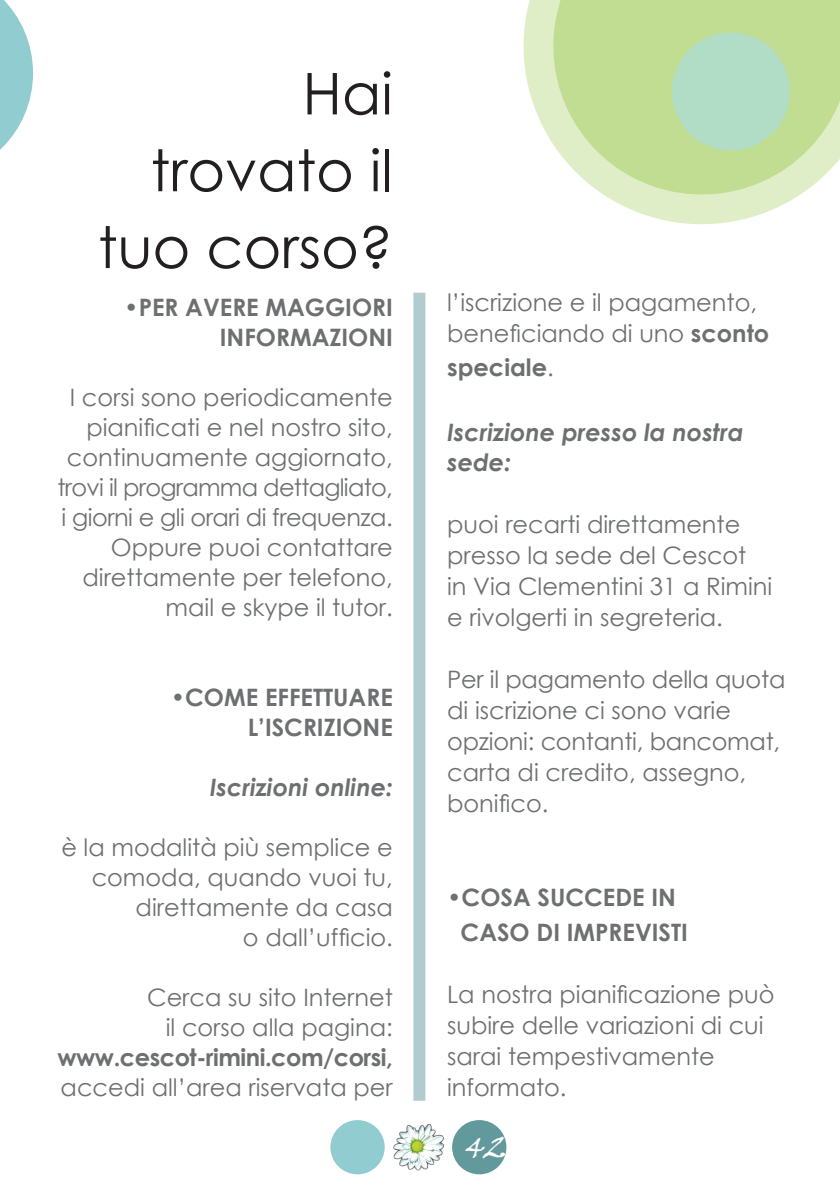
<style>
.page{position:relative;width:840px;height:1191px;background:#fff}
.page>*{position:absolute;margin:0;border:0;box-sizing:border-box;transform-origin:0 0}
.t1{font:57.6px/76.8px "Century Gothic";color:#231f20;text-align:right}
.t2{font:30.8px "Viner Hand ITC";color:#fff}
.t3{font:24px/31px "Century Gothic";color:#6d6f71}
.t4{font:700 24px/30px "Century Gothic";color:#6d6f71;text-align:right}
.t5{font:italic 700 24px/30px "Century Gothic";color:#6d6f71}
.t6{font:700 24px "Century Gothic";letter-spacing:-.02em;color:#6d6f71}
.s1{font-weight:700}
.s2{font-weight:400}
</style>
<div class="page">
<svg style="left:0;top:0;width:33px;height:150px"></svg>
<div style="left:452px;top:1120px;width:54px;height:54px;background:#62999d;border-radius:50%"></div>
<img style="left:393px;top:1124px;width:51px;height:47px">
<div style="left:330px;top:1120px;width:54px;height:54px;background:#91ccd1;border-radius:50%"></div>
<div style="left:413px;top:293px;width:12px;height:807px;background:#b0ccce"></div>
<svg style="left:523px;top:0;width:235px;height:225px"></svg>
<svg style="left:532px;top:0;width:307px;height:215px;fill:#c1dd92"></svg>
<svg style="left:663px;top:24px;width:134px;height:135px"></svg>
<h1 class="t1" style="left:98px;top:54px;width:296px">Hai trovato il tuo corso?</h1>
<p class="t4" style="left:124px;top:291px;width:270px">•PER AVERE MAGGIORI<br>INFORMAZIONI</p>
<p class="t3" style="left:57px;top:382px;width:336px;line-height:30px;text-align:right">I corsi sono periodicamente pianificati e nel nostro sito, continuamente aggiornato, trovi il programma dettagliato, i giorni e gli orari di frequenza.<br>Oppure puoi contattare direttamente per telefono, mail e skype il tutor.</p>
<p class="t4" style="left:171px;top:681px;width:223px">•COME EFFETTUARE<br>L’ISCRIZIONE</p>
<p class="t5" style="left:210px;top:771px;width:184px">Iscrizioni online:</p>
<p class="t3" style="left:61px;top:832px;width:333px;line-height:30px;text-align:right">è la modalità più semplice e comoda, quando vuoi tu, direttamente da casa<br>o dall’ufficio.</p>
<p class="t3" style="left:147px;top:981px;width:247px;line-height:30px;text-align:right">Cerca su sito Internet il corso alla pagina:</p>
<p class="t6" style="left:57px;top:1038px;width:337px">www.cescot-rimini.com/corsi,</p>
<p class="t3" style="left:61px;top:1071px;width:333px">accedi all’area riservata per</p>
<p class="t3" style="left:447px;top:286px;width:323px">l’iscrizione e il pagamento, beneficiando di uno <span class="s1">sconto</span></p>
<p class="t4" style="left:447px;top:351px;width:108px">speciale<span class="s2">.</span></p>
<p class="t5" style="left:447px;top:416px;width:298px">Iscrizione presso la nostra sede:</p>
<p class="t3" style="left:447px;top:508px;width:326px">puoi recarti direttamente presso la sede del Cescot<br>in Via Clementini 31 a Rimini e rivolgerti in segreteria.</p>
<p class="t3" style="left:447px;top:663px;width:339px">Per il pagamento della quota di iscrizione ci sono varie opzioni: contanti, bancomat, carta di credito, assegno, bonifico.</p>
<p class="t4" style="left:447px;top:879px;width:242px;line-height:34.6px;text-align:center">•COSA SUCCEDE IN<br>CASO DI IMPREVISTI</p>
<p class="t3" style="left:447px;top:978px;width:329px">La nostra pianificazione può subire delle variazioni di cui sarai tempestivamente informato.</p>
<p class="t2" style="left:465px;top:1128px;width:42px">42</p>
</div>
